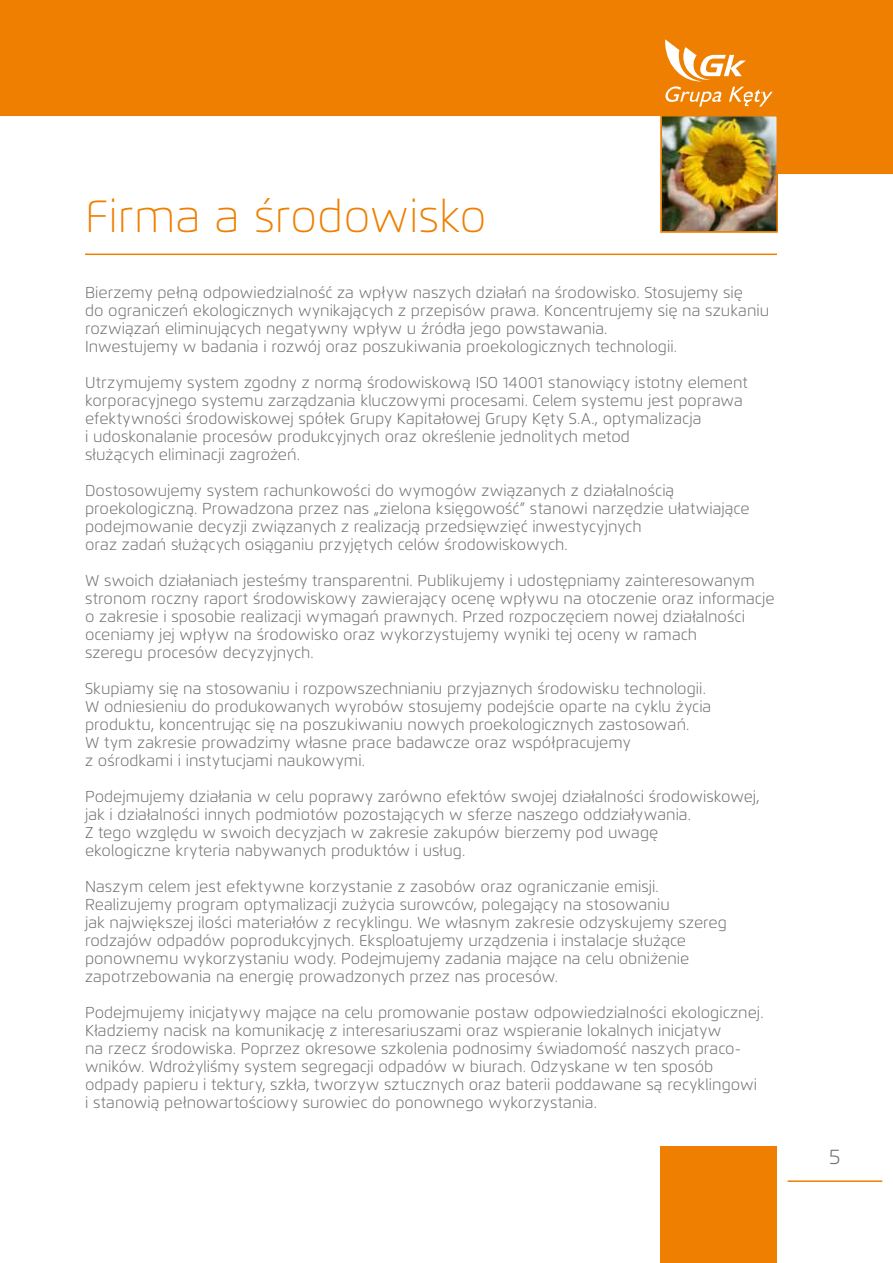
<style>
.page{position:relative;width:893px;height:1263px;background:#fff}
.page>*{position:absolute;margin:0;border:0;box-sizing:border-box;transform-origin:0 0}
.t1{font:100 45px "Flexo";color:#ee7f00}
.t2{font:300 21px "Flexo";color:#707172}
.t3{font:300 15.75px/18px "Flexo";color:#707172}
</style>
<div class="page">
<hr style="left:788px;top:1180px;width:94px;height:2px;background:#ee7f00">
<svg style="left:0;top:0;width:893px;height:174px;fill:#ee7f00"></svg>
<div style="left:661px;top:1147px;width:116px;height:116px;background:#ee7f00"></div>
<svg style="left:665px;top:39px;width:108px;height:68px"></svg>
<hr style="left:85px;top:254px;width:692px;height:1px;background:#ee7f00">
<img style="left:663px;top:118px;width:112px;height:112px">
<div style="left:660px;top:115px;width:118px;height:118px;border:2px solid #ee7f00"></div>
<h1 class="t1" style="left:85px;top:189px;width:403px">Firma a środowisko</h1>
<p class="t3" style="left:85px;top:283px;width:686px">Bierzemy pełną odpowiedzialność za wpływ naszych działań na środowisko. Stosujemy się<br>do ograniczeń ekologicznych wynikających z przepisów prawa. Koncentrujemy się na szukaniu rozwiązań eliminujących negatywny wpływ u źródła jego powstawania.<br>Inwestujemy w badania i rozwój oraz poszukiwania proekologicznych technologii.</p>
<p class="t3" style="left:85px;top:373px;width:664px">Utrzymujemy system zgodny z normą środowiskową ISO 14001 stanowiący istotny element korporacyjnego systemu zarządzania kluczowymi procesami. Celem systemu jest poprawa efektywności środowiskowej spółek Grupy Kapitałowej Grupy Kęty S.A., optymalizacja<br>i udoskonalanie procesów produkcyjnych oraz określenie jednolitych metod<br>służących eliminacji zagrożeń.</p>
<p class="t3" style="left:85px;top:481px;width:666px">Dostosowujemy system rachunkowości do wymogów związanych z działalnością proekologiczną. Prowadzona przez nas „zielona księgowość” stanowi narzędzie ułatwiające podejmowanie decyzji związanych z realizacją przedsięwzięć inwestycyjnych<br>oraz zadań służących osiąganiu przyjętych celów środowiskowych.</p>
<p class="t3" style="left:85px;top:571px;width:691px">W swoich działaniach jesteśmy transparentni. Publikujemy i udostępniamy zainteresowanym stronom roczny raport środowiskowy zawierający ocenę wpływu na otoczenie oraz informacje o zakresie i sposobie realizacji wymagań prawnych. Przed rozpoczęciem nowej działalności oceniamy jej wpływ na środowisko oraz wykorzystujemy wyniki tej oceny w ramach<br>szeregu procesów decyzyjnych.</p>
<p class="t3" style="left:85px;top:679px;width:628px">Skupiamy się na stosowaniu i rozpowszechnianiu przyjaznych środowisku technologii.<br>W odniesieniu do produkowanych wyrobów stosujemy podejście oparte na cyklu życia produktu, koncentrując się na poszukiwaniu nowych proekologicznych zastosowań.<br>W tym zakresie prowadzimy własne prace badawcze oraz współpracujemy<br>z ośrodkami i instytucjami naukowymi.</p>
<p class="t3" style="left:85px;top:787px;width:676px">Podejmujemy działania w celu poprawy zarówno efektów swojej działalności środowiskowej, jak i działalności innych podmiotów pozostających w sferze naszego oddziaływania.<br>Z tego względu w swoich decyzjach w zakresie zakupów bierzemy pod uwagę<br>ekologiczne kryteria nabywanych produktów i usług.</p>
<p class="t3" style="left:85px;top:877px;width:643px">Naszym celem jest efektywne korzystanie z zasobów oraz ograniczanie emisji.<br>Realizujemy program optymalizacji zużycia surowców, polegający na stosowaniu<br>jak największej ilości materiałów z recyklingu. We własnym zakresie odzyskujemy szereg rodzajów odpadów poprodukcyjnych. Eksploatujemy urządzenia i instalacje służące ponownemu wykorzystaniu wody. Podejmujemy zadania mające na celu obniżenie zapotrzebowania na energię prowadzonych przez nas procesów.</p>
<p class="t3" style="left:85px;top:1003px;width:680px">Podejmujemy inicjatywy mające na celu promowanie postaw odpowiedzialności ekologicznej.<br>Kładziemy nacisk na komunikację z interesariuszami oraz wspieranie lokalnych inicjatyw<br>na rzecz środowiska. Poprzez okresowe szkolenia podnosimy świadomość naszych praco&shy;wników. Wdrożyliśmy system segregacji odpadów w biurach. Odzyskane w ten sposób odpady papieru i tektury, szkła, tworzyw sztucznych oraz baterii poddawane są recyklingowi i stanowią pełnowartościowy surowiec do ponownego wykorzystania.</p>
<h2 class="t2" style="left:829px;top:1143px;width:13px">5</h2>
</div>
